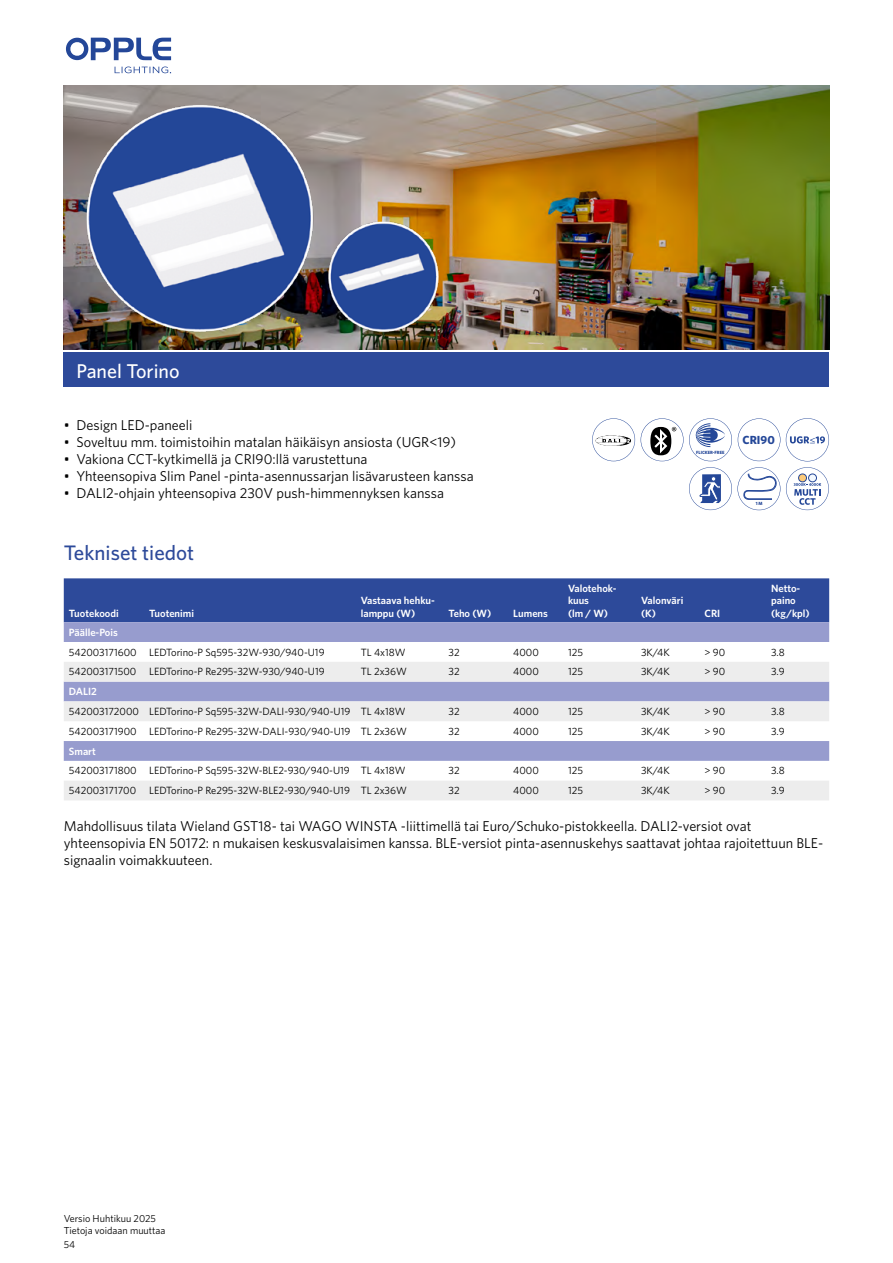
<style>
.page{position:relative;width:893px;height:1263px;background:#fff}
.page>*{position:absolute;margin:0;border:0;box-sizing:border-box;transform-origin:0 0}
.t1{font:500 21px "Whitney";color:#2d4a9a}
.t2{font:500 19.95px "Whitney";color:#fff}
.t3{font:14.25px/17.1px "Whitney";color:#000}
.t4{font:700 11.7px "Whitney";color:#244798}
.t5{font:10.5px "Whitney";color:#000}
.t6{font:600 10.5px/12.6px "Whitney";color:#fff}
.t7{font:10.2px/12.1px "Whitney";color:#000}
.t8{font:700 4.5px "Whitney";color:#244798}
</style>
<div class="page">
<svg style="left:66px;top:37px;width:105px;height:36px"></svg>
<div style="left:64px;top:352px;width:765px;height:35px;background:#2d4a9a"></div>
<img style="left:64px;top:85px;width:765px;height:265px">
<svg style="left:592px;top:418px;width:43px;height:43px"></svg>
<svg style="left:786px;top:418px;width:43px;height:43px"></svg>
<svg style="left:641px;top:418px;width:139px;height:92px"></svg>
<svg style="left:786px;top:467px;width:43px;height:43px"></svg>
<div style="left:799px;top:474px;width:7px;height:8px;background:#fcca79;border-radius:50%"></div>
<div style="left:798px;top:474px;width:9px;height:8px;border:1px solid #244798;border-radius:50%"></div>
<div style="left:809px;top:474px;width:7px;height:8px;background:#f3f8fe;border-radius:50%"></div>
<div style="left:808px;top:474px;width:9px;height:8px;border:1px solid #244798;border-radius:50%"></div>
<div style="left:64px;top:578px;width:765px;height:44px;background:#2d4a9a"></div>
<div style="left:64px;top:622px;width:765px;height:20px;background:#979cce"></div>
<svg style="left:64px;top:662px;width:765px;height:138px"></svg>
<h2 class="t2" style="left:77px;top:357px;width:105px">Panel Torino</h2>
<p class="t3" style="left:64px;top:416px;width:130px">• Design LED-paneeli</p>
<p class="t3" style="left:64px;top:433px;width:394px">• Soveltuu mm. toimistoihin matalan häikäisyn ansiosta (UGR&lt;19)</p>
<p class="t3" style="left:64px;top:450px;width:305px">• Vakiona CCT-kytkimellä ja CRI90:llä varustettuna</p>
<p class="t3" style="left:64px;top:467px;width:411px">• Yhteensopiva Slim Panel -pinta-asennussarjan lisävarusteen kanssa</p>
<p class="t3" style="left:64px;top:484px;width:382px">• DALI2-ohjain yhteensopiva 230V push-himmennyksen kanssa</p>
<h1 class="t1" style="left:64px;top:538px;width:132px">Tekniset tiedot</h1>
<p class="t6" style="left:69px;top:607px;width:51px">Tuotekoodi</p>
<p class="t6" style="left:149px;top:607px;width:46px">Tuotenimi</p>
<p class="t6" style="left:361px;top:594px;width:75px">Vastaava hehku&shy;lamppu (W)</p>
<p class="t6" style="left:449px;top:607px;width:44px">Teho (W)</p>
<p class="t6" style="left:513px;top:607px;width:36px">Lumens</p>
<p class="t6" style="left:568px;top:582px;width:50px">Valotehok&shy;kuus<br>(lm / W)</p>
<p class="t8" style="left:696px;top:449px;width:30px">FLICKER-FREE</p>
<p class="t4" style="left:743px;top:432px;width:34px">CRI90</p>
<p class="t8" style="left:756px;top:500px;width:8px">1 M</p>
<p class="t6" style="left:641px;top:594px;width:44px">Valonväri (K)</p>
<p class="t6" style="left:704px;top:607px;width:17px">CRI</p>
<p class="t6" style="left:771px;top:582px;width:40px">Netto&shy;paino (kg/kpl)</p>
<p class="t6" style="left:69px;top:625px;width:50px">Päälle-Pois</p>
<p class="t5" style="left:69px;top:645px;width:257px">542003171600 LEDTorino-P Sq595-32W-930/940-U19</p>
<p class="t5" style="left:361px;top:645px;width:47px">TL 4x18W</p>
<p class="t5" style="left:449px;top:645px;width:13px">32</p>
<p class="t5" style="left:513px;top:645px;width:27px">4000</p>
<p class="t5" style="left:568px;top:645px;width:16px">125</p>
<p class="t5" style="left:641px;top:645px;width:30px">3K/4K</p>
<p class="t5" style="left:704px;top:645px;width:22px">&gt; 90</p>
<p class="t5" style="left:771px;top:645px;width:15px">3.8</p>
<p class="t5" style="left:69px;top:665px;width:257px">542003171500 LEDTorino-P Re295-32W-930/940-U19</p>
<p class="t5" style="left:361px;top:665px;width:48px">TL 2x36W</p>
<p class="t5" style="left:449px;top:665px;width:13px">32</p>
<p class="t5" style="left:513px;top:665px;width:27px">4000</p>
<p class="t5" style="left:568px;top:665px;width:16px">125</p>
<p class="t5" style="left:641px;top:665px;width:30px">3K/4K</p>
<p class="t5" style="left:704px;top:665px;width:22px">&gt; 90</p>
<p class="t5" style="left:771px;top:665px;width:15px">3.9</p>
<p class="t6" style="left:69px;top:685px;width:30px">DALI2</p>
<p class="t5" style="left:69px;top:704px;width:338px">542003172000 LEDTorino-P Sq595-32W-DALI-930/940-U19 TL 4x18W</p>
<p class="t5" style="left:449px;top:704px;width:13px">32</p>
<p class="t5" style="left:513px;top:704px;width:27px">4000</p>
<p class="t5" style="left:568px;top:704px;width:16px">125</p>
<p class="t5" style="left:641px;top:704px;width:30px">3K/4K</p>
<p class="t5" style="left:704px;top:704px;width:22px">&gt; 90</p>
<p class="t5" style="left:771px;top:704px;width:15px">3.8</p>
<p class="t5" style="left:69px;top:724px;width:339px">542003171900 LEDTorino-P Re295-32W-DALI-930/940-U19 TL 2x36W</p>
<p class="t5" style="left:449px;top:724px;width:13px">32</p>
<p class="t5" style="left:513px;top:724px;width:27px">4000</p>
<p class="t5" style="left:568px;top:724px;width:16px">125</p>
<p class="t5" style="left:641px;top:724px;width:30px">3K/4K</p>
<p class="t5" style="left:704px;top:724px;width:22px">&gt; 90</p>
<p class="t5" style="left:771px;top:724px;width:15px">3.9</p>
<p class="t6" style="left:69px;top:744px;width:29px">Smart</p>
<p class="t5" style="left:69px;top:764px;width:338px">542003171800 LEDTorino-P Sq595-32W-BLE2-930/940-U19 TL 4x18W</p>
<p class="t5" style="left:449px;top:764px;width:13px">32</p>
<p class="t5" style="left:513px;top:764px;width:27px">4000</p>
<p class="t5" style="left:568px;top:764px;width:16px">125</p>
<p class="t5" style="left:641px;top:764px;width:30px">3K/4K</p>
<p class="t5" style="left:704px;top:764px;width:22px">&gt; 90</p>
<p class="t5" style="left:771px;top:764px;width:15px">3.8</p>
<p class="t5" style="left:69px;top:783px;width:339px">542003171700 LEDTorino-P Re295-32W-BLE2-930/940-U19 TL 2x36W</p>
<p class="t5" style="left:449px;top:783px;width:13px">32</p>
<p class="t5" style="left:513px;top:783px;width:27px">4000</p>
<p class="t5" style="left:568px;top:783px;width:16px">125</p>
<p class="t5" style="left:641px;top:783px;width:30px">3K/4K</p>
<p class="t5" style="left:704px;top:783px;width:22px">&gt; 90</p>
<p class="t5" style="left:771px;top:783px;width:15px">3.9</p>
<p class="t3" style="left:64px;top:817px;width:761px">Mahdollisuus tilata Wieland GST18- tai WAGO WINSTA -liittimellä tai Euro/Schuko-pistokkeella. DALI2-versiot ovat yhteensopivia EN 50172: n mukaisen keskusvalaisimen kanssa. BLE-versiot pinta-asennuskehys saattavat johtaa rajoitettuun BLE&shy;signaalin voimakkuuteen.</p>
<p class="t7" style="left:64px;top:1212px;width:103px">Versio Huhtikuu 2025<br>Tietoja voidaan muuttaa</p>
<p class="t7" style="left:64px;top:1238px;width:13px">54</p>
</div>
